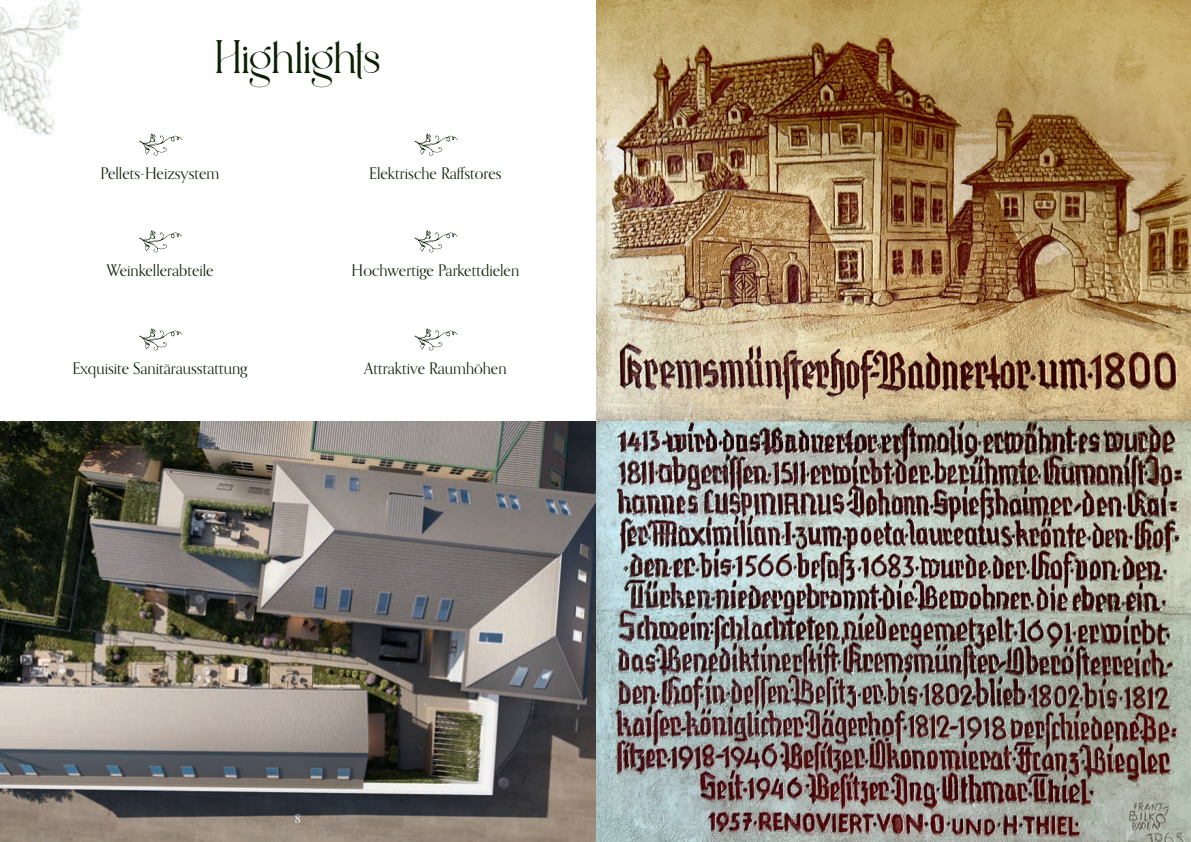
<style>
.page{position:relative;width:1191px;height:842px;background:#fff}
.page>*{position:absolute;margin:0;border:0;box-sizing:border-box;transform-origin:0 0}
.t1{font:47px "Al Bizantheum";color:#092001}
.t2{font:16px "Orpheus Pro";color:#092001}
.t3{font:12px "Orpheus Pro";color:#fff}
</style>
<div class="page">
<img style="left:0;top:0;width:81px;height:136px">
<svg style="left:139px;top:134px;width:44px;height:22px"></svg>
<svg style="left:139px;top:230px;width:44px;height:23px"></svg>
<svg style="left:139px;top:328px;width:44px;height:23px"></svg>
<svg style="left:414px;top:134px;width:44px;height:22px"></svg>
<svg style="left:414px;top:230px;width:44px;height:23px"></svg>
<svg style="left:414px;top:328px;width:44px;height:23px"></svg>
<img style="left:0;top:421px;width:596px;height:421px">
<img style="left:596px;top:0;width:595px;height:842px">
<svg style="left:890px;top:814px;width:6px;height:9px"></svg>
<h1 class="t1" style="left:215px;top:29px;width:167px">Highlights</h1>
<p class="t2" style="left:101px;top:164px;width:120px">Pellets-Heizsystem</p>
<p class="t2" style="left:369px;top:164px;width:134px">Elektrische Raffstores</p>
<p class="t2" style="left:106px;top:260px;width:109px">Weinkellerabteile</p>
<p class="t2" style="left:351px;top:260px;width:169px">Hochwertige Parkettdielen</p>
<p class="t2" style="left:72px;top:358px;width:177px">Exquisite Sanitärausstattung</p>
<p class="t2" style="left:364px;top:358px;width:144px">Attraktive Raumhöhen</p>
<p class="t3" style="left:295px;top:811px;width:7px">8</p>
</div>
